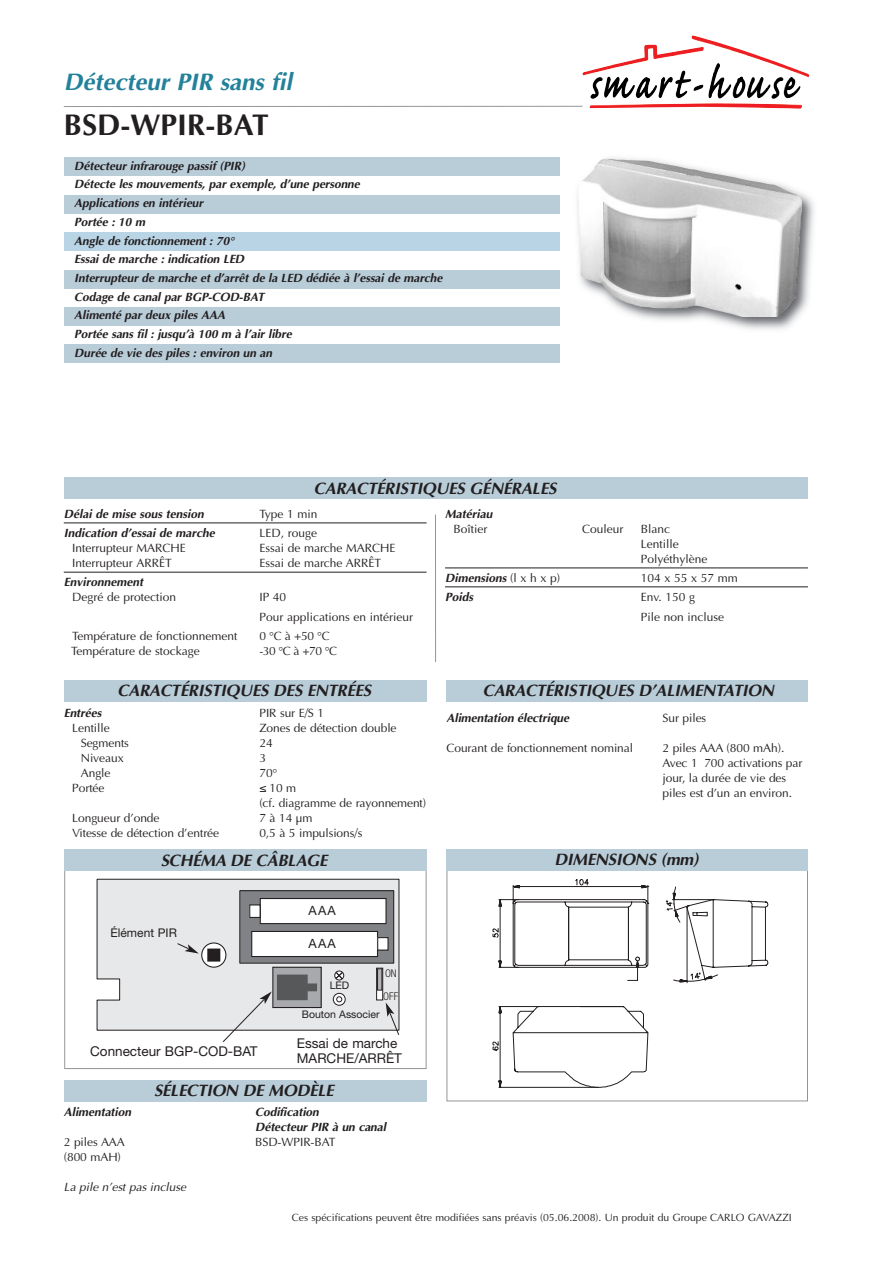
<style>
.page{position:relative;width:893px;height:1263px;background:#fff}
.page>*{position:absolute;margin:0;border:0;box-sizing:border-box;transform-origin:0 0}
.t1{font:700 30px "Optima";color:#231f20}
.t2{font:italic 700 24px "Optima";color:#23819a}
.t3{font:italic 700 16.5px "Optima";letter-spacing:-.01em;color:#231f20}
.t4{font:13.5px/15px "Helvetica Neue";color:#231f20}
.t5{font:12.75px "Helvetica Neue";letter-spacing:.1em;color:#231f20}
.t6{font:12px/15px "Optima";letter-spacing:-.005em;color:#231f20}
.t7{font:italic 700 12px/18.8px "Optima";letter-spacing:-.005em;color:#231f20}
.t8{font:italic 12px "Optima";letter-spacing:-.005em;color:#231f20}
.t9{font:12px "Helvetica Neue";color:#231f20}
.t10{font:300 condensed 10.65px/23.4px "Helvetica Neue";color:#231f20}
.t11{font:10.5px "Optima";color:#231f20}
.t12{font:10.5px "Helvetica Neue";color:#231f20}
.s1{font-family:"Helvetica"}
.s2{font-weight:400;font-style:normal}
</style>
<div class="page">
<hr style="left:64px;top:522px;width:363px;height:1px;background:#231f20">
<hr style="left:64px;top:572px;width:363px;height:1px;background:#231f20">
<img style="left:582px;top:35px;width:227px;height:74px">
<hr style="left:64px;top:106px;width:519px;height:1px;background:#939598">
<img style="left:541px;top:157px;width:273px;height:173px">
<img style="left:578px;top:159px;width:224px;height:158px">
<div style="left:64px;top:157px;width:495px;height:19px;background:#b9cdd9"></div>
<div style="left:64px;top:195px;width:495px;height:18px;background:#b9cdd9"></div>
<div style="left:64px;top:232px;width:495px;height:19px;background:#b9d4e4"></div>
<div style="left:64px;top:270px;width:495px;height:18px;background:#b9cdd9"></div>
<div style="left:64px;top:307px;width:495px;height:19px;background:#b9cdd9"></div>
<div style="left:64px;top:345px;width:495px;height:18px;background:#b9cdd9"></div>
<div style="left:64px;top:478px;width:744px;height:21px;background:#b9cdd9"></div>
<div style="left:64px;top:680px;width:363px;height:22px;background:#b9cdd9"></div>
<hr style="left:445px;top:567px;width:363px;height:1px;background:#231f20">
<hr style="left:445px;top:586px;width:363px;height:1px;background:#231f20">
<hr style="left:435px;top:514px;width:1px;height:148px;background:#939598">
<div style="left:446px;top:680px;width:362px;height:22px;background:#b9cdd9"></div>
<div style="left:97px;top:879px;width:302px;height:152px;background:#e7e8e9"></div>
<div style="left:240px;top:891px;width:154px;height:72px;background:#808285"></div>
<div style="left:239px;top:890px;width:155px;height:74px;border:1px solid #231f20"></div>
<div style="left:260px;top:898px;width:126px;height:25px;background:#fff"></div>
<div style="left:260px;top:898px;width:127px;height:26px;border:1px solid #231f20"></div>
<div style="left:250px;top:905px;width:10px;height:12px;background:#fff"></div>
<div style="left:249px;top:904px;width:12px;height:14px;border:1px solid #231f20"></div>
<div style="left:252px;top:931px;width:125px;height:25px;background:#fff"></div>
<div style="left:251px;top:931px;width:127px;height:26px;border:1px solid #231f20"></div>
<div style="left:378px;top:937px;width:10px;height:13px;background:#fff"></div>
<div style="left:377px;top:937px;width:12px;height:14px;border:1px solid #231f20"></div>
<svg style="left:202px;top:943px;width:24px;height:24px"></svg>
<div style="left:201px;top:942px;width:25px;height:26px;border:1px solid #231f20;border-radius:50%"></div>
<div style="left:208px;top:949px;width:12px;height:12px;background:#231f20"></div>
<div style="left:207px;top:948px;width:13px;height:13px;border:1px solid #231f20"></div>
<div style="left:273px;top:967px;width:48px;height:40px;background:#a8a9ad"></div>
<div style="left:272px;top:967px;width:50px;height:41px;border:1px solid #231f20"></div>
<div style="left:334px;top:971px;width:10px;height:9px;border:1px solid #231f20;border-radius:50%"></div>
<svg style="left:335px;top:971px;width:9px;height:9px"></svg>
<svg style="left:333px;top:993px;width:12px;height:12px"></svg>
<div style="left:333px;top:993px;width:12px;height:12px;border:1px solid #231f20;border-radius:50%"></div>
<svg style="left:336px;top:996px;width:6px;height:6px"></svg>
<div style="left:377px;top:968px;width:6px;height:32px;background:#fff"></div>
<div style="left:376px;top:968px;width:7px;height:32px;border:1px solid #231f20"></div>
<hr style="left:378px;top:969px;width:4px;height:21px;background:#b4b5b8">
<div style="left:377px;top:968px;width:5px;height:22px;border:1px solid #231f20"></div>
<div style="left:64px;top:863px;width:363px;height:206px;border:1px solid #939598"></div>
<div style="left:64px;top:850px;width:363px;height:21px;background:#b9cdd9"></div>
<svg style="left:177px;top:943px;width:22px;height:10px"></svg>
<svg style="left:223px;top:974px;width:94px;height:68px"></svg>
<svg style="left:386px;top:1002px;width:13px;height:33px"></svg>
<div style="left:64px;top:1080px;width:363px;height:21px;background:#b9cdd9"></div>
<svg style="left:718px;top:899px;width:50px;height:69px"></svg>
<svg style="left:492px;top:879px;width:224px;height:209px"></svg>
<div style="left:446px;top:849px;width:362px;height:21px;background:#b9cdd9"></div>
<h2 class="t2" style="left:64px;top:68px;width:230px">Détecteur PIR sans fil</h2>
<h1 class="t1" style="left:64px;top:108px;width:206px">BSD-WPIR-BAT</h1>
<p class="t7" style="left:74px;top:156px;width:370px">Détecteur infrarouge passif (PIR)<br>Détecte les mouvements, par exemple, d’une personne<br>Applications en intérieur<br>Portée : 10 m<br>Angle de fonctionnement : 70°<br>Essai de marche : indication LED<br>Interrupteur de marche et d’arrêt de la LED dédiée à l’essai de marche Codage de canal par BGP-COD-BAT<br>Alimenté par deux piles AAA<br>Portée sans fil : jusqu’à 100 m à l’air libre<br>Durée de vie des piles : environ un an</p>
<h3 class="t3" style="left:314px;top:478px;width:244px">CARACTÉRISTIQUES GÉNÉRALES</h3>
<p class="t7" style="left:64px;top:504px;width:142px">Délai de mise sous tension</p>
<p class="t6" style="left:259px;top:506px;width:60px">Type 1 min</p>
<p class="t7" style="left:64px;top:524px;width:153px">Indication d’essai de marche</p>
<p class="t6" style="left:259px;top:525px;width:59px">LED, rouge</p>
<p class="t6" style="left:72px;top:540px;width:115px">Interrupteur MARCHE</p>
<p class="t6" style="left:259px;top:540px;width:138px">Essai de marche MARCHE</p>
<p class="t6" style="left:72px;top:555px;width:101px">Interrupteur ARRÊT</p>
<p class="t6" style="left:259px;top:555px;width:123px">Essai de marche ARRÊT</p>
<p class="t7" style="left:64px;top:573px;width:81px">Environnement</p>
<p class="t6" style="left:72px;top:590px;width:106px">Degré de protection</p>
<p class="t6" style="left:259px;top:587px;width:155px;line-height:19.4px">IP 40<br>Pour applications en intérieur</p>
<p class="t6" style="left:72px;top:628px;width:167px">Température de fonctionnement</p>
<p class="t6" style="left:259px;top:628px;width:72px">0 °C à +50 °C</p>
<p class="t6" style="left:71px;top:643px;width:130px">Température de stockage</p>
<p class="t6" style="left:259px;top:643px;width:79px">-30 °C à +70 °C</p>
<h3 class="t3" style="left:118px;top:681px;width:255px">CARACTÉRISTIQUES DES ENTRÉES</h3>
<p class="t7" style="left:64px;top:704px;width:39px">Entrées</p>
<p class="t6" style="left:259px;top:705px;width:66px">PIR sur E/S 1</p>
<p class="t6" style="left:72px;top:720px;width:39px">Lentille</p>
<p class="t6" style="left:259px;top:720px;width:139px">Zones de détection double</p>
<p class="t6" style="left:81px;top:735px;width:50px">Segments</p>
<p class="t6" style="left:259px;top:735px;width:15px">24</p>
<p class="t6" style="left:81px;top:750px;width:44px">Niveaux</p>
<p class="t6" style="left:259px;top:750px;width:8px">3</p>
<p class="t6" style="left:81px;top:765px;width:31px">Angle</p>
<p class="t6" style="left:259px;top:765px;width:19px">70°</p>
<p class="t6" style="left:72px;top:780px;width:34px">Portée</p>
<p class="t6" style="left:259px;top:780px;width:168px"><span class="s1">≤</span>10m<br>(cf. diagramme de rayonnement)</p>
<p class="t6" style="left:72px;top:810px;width:89px">Longueur d’onde</p>
<p class="t6" style="left:259px;top:810px;width:55px">7à14µm</p>
<p class="t6" style="left:72px;top:825px;width:148px">Vitesse de détection d’entrée</p>
<p class="t6" style="left:259px;top:825px;width:104px">0,5 à 5 impulsions/s</p>
<h3 class="t3" style="left:161px;top:850px;width:168px">SCHÉMA DE CÂBLAGE</h3>
<p class="t9" style="left:111px;top:928px;width:68px">Élément PIR</p>
<p class="t4" style="left:90px;top:1045px;width:169px">Connecteur BGP-COD-BAT</p>
<p class="t5" style="left:308px;top:906px;width:29px">AAA</p>
<p class="t5" style="left:308px;top:939px;width:29px">AAA</p>
<p class="t10" style="left:383px;top:962px;width:16px">ON<br>OFF</p>
<p class="t12" style="left:330px;top:981px;width:21px">LED</p>
<p class="t12" style="left:302px;top:1010px;width:79px">Bouton Associer</p>
<p class="t4" style="left:297px;top:1037px;width:107px">Essai de marche<br>MARCHE/ARRÊT</p>
<h3 class="t3" style="left:154px;top:1081px;width:181px">SÉLECTION DE MODÈLE</h3>
<p class="t7" style="left:64px;top:1102px;width:69px">Alimentation</p>
<p class="t7" style="left:255px;top:1104px;width:132px;line-height:15px">Codification<br>Détecteur PIR à un canal</p>
<p class="t6" style="left:64px;top:1134px;width:63px">2 piles AAA</p>
<p class="t6" style="left:255px;top:1134px;width:82px">BSD-WPIR-BAT</p>
<p class="t6" style="left:64px;top:1149px;width:59px">(800 mAH)</p>
<p class="t8" style="left:64px;top:1180px;width:124px">La pile n’est pas incluse</p>
<p class="t7" style="left:445px;top:504px;width:49px">Matériau</p>
<p class="t6" style="left:453px;top:521px;width:35px">Boîtier</p>
<p class="t6" style="left:582px;top:521px;width:43px">Couleur</p>
<p class="t6" style="left:641px;top:521px;width:68px">Blanc<br>Lentille<br>Polyéthylène</p>
<p class="t7" style="left:445px;top:569px;width:117px">Dimensions <span class="s2">(l x h x p)</span></p>
<p class="t6" style="left:641px;top:570px;width:99px">104 x 55 x 57 mm</p>
<p class="t7" style="left:445px;top:588px;width:30px">Poids</p>
<p class="t6" style="left:641px;top:588px;width:85px;line-height:19.2px">Env. 150 g<br>Pile non incluse</p>
<h3 class="t3" style="left:483px;top:681px;width:293px">CARACTÉRISTIQUES D’ALIMENTATION</h3>
<p class="t7" style="left:446px;top:708px;width:124px">Alimentation électrique</p>
<p class="t6" style="left:662px;top:710px;width:45px">Sur piles</p>
<p class="t6" style="left:446px;top:740px;width:188px">Courant de fonctionnement nominal</p>
<p class="t6" style="left:662px;top:740px;width:141px">2 piles AAA (800 mAh).<br>Avec 1 700 activations par jour, la durée de vie des piles est d’un an environ.</p>
<h3 class="t3" style="left:555px;top:850px;width:146px">DIMENSIONS (mm)</h3>
<p class="t11" style="left:292px;top:1211px;width:501px">Ces spécifications peuvent être modifiées sans préavis (05.06.2008). Un produit du Groupe CARLO GAVAZZI</p>
</div>
